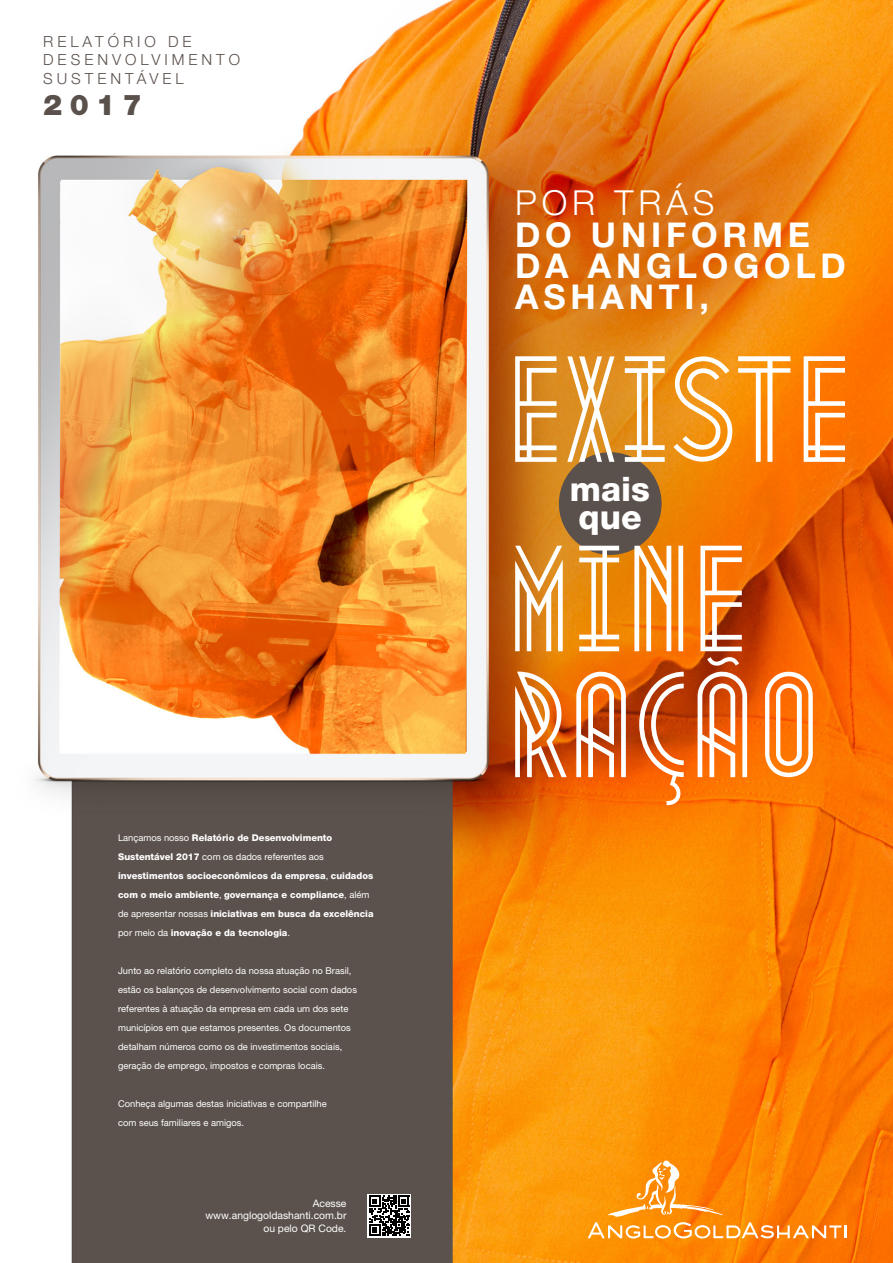
<style>
.page{position:relative;width:893px;height:1263px;background:#fff}
.page>*{position:absolute;margin:0;border:0;box-sizing:border-box;transform-origin:0 0}
.t1{font:132px/189.4px "Metropolis 1920";color:#fff}
.t2{font:300 34.5px "Helvetica Neue LT Pro";letter-spacing:.14em;color:#fff}
.t3{font:700 34.2px/31.2px "Helvetica Neue LT Pro";letter-spacing:.14em;color:#fff}
.t4{font:800 33.75px/28.2px "Helvetica Neue LT Pro";color:#fff}
.t5{font:900 28.65px "Helvetica Neue LT Pro";color:#5b514c}
.t6{font:300 15.3px/18.3px "Helvetica Neue LT Pro";letter-spacing:.26em;color:#5b514c}
.t7{font:10.35px/12.9px "Helvetica Neue LT Pro";color:#fff;text-align:right}
.t8{font:9.3px/18.9px "Helvetica Neue LT Pro";color:#fff}
.t9{font:800 9.3px/18.9px "Helvetica Neue LT Pro";color:#fff}
.s1{font-weight:400}
</style>
<div class="page">
<img style="left:34px;top:0;width:859px;height:1263px">
<svg style="left:588px;top:1160px;width:258px;height:78px;background:#fc921c"></svg>
<svg style="left:368px;top:1194px;width:43px;height:43px"></svg>
<svg style="left:369px;top:1195px;width:40px;height:40px"></svg>
<div style="left:559px;top:452px;width:103px;height:103px;background:#5b514c;border-radius:50%"></div>
<h3 class="t6" style="left:43px;top:32px;width:198px">RELATÓRIO DE<br>DESENVOLVIMENTO<br>SUSTENTÁVEL</h3>
<h3 class="t5" style="left:43px;top:88px;width:100px">2017</h3>
<p class="t9" style="left:118px;top:829px;width:257px"><span class="s1">Lançamos nosso</span> Relatório de Desenvolvimento Sustentável 2017 <span class="s1">com os dados referentes aos </span>investimentos socioeconômicos da empresa<span class="s1">,</span> cuidados com o meio ambiente<span class="s1">,</span> governança e compliance<span class="s1">, além de apresentar nossas</span> iniciativas em busca da excelência <span class="s1">por meio da</span> inovação e da tecnologia<span class="s1">.</span></p>
<p class="t8" style="left:118px;top:961px;width:240px">Junto ao relatório completo da nossa atuação no Brasil, estão os balanços de desenvolvimento social com dados referentes à atuação da empresa em cada um dos sete municípios em que estamos presentes. Os documentos detalham números como os de investimentos sociais, geração de emprego, impostos e compras locais.</p>
<p class="t8" style="left:118px;top:1094px;width:210px">Conheça algumas destas iniciativas e compartilhe com seus familiares e amigos.</p>
<p class="t7" style="left:205px;top:1196px;width:143px">Acesse www.anglogoldashanti.com.br ou pelo QR Code.</p>
<h2 class="t2" style="left:515px;top:182px;width:201px">POR TRÁS</h2>
<h3 class="t3" style="left:515px;top:218px;width:332px">DO UNIFORME<br>DA ANGLOGOLD<br>ASHANTI,</h3>
<h1 class="t1" style="left:515px;top:307px;width:349px">EXISTE<br>MINE</h1>
<h3 class="t4" style="left:570px;top:474px;width:82px">mais que</h3>
<h1 class="t1" style="left:515px;top:622px;width:317px">RAÇÃO</h1>
</div>
